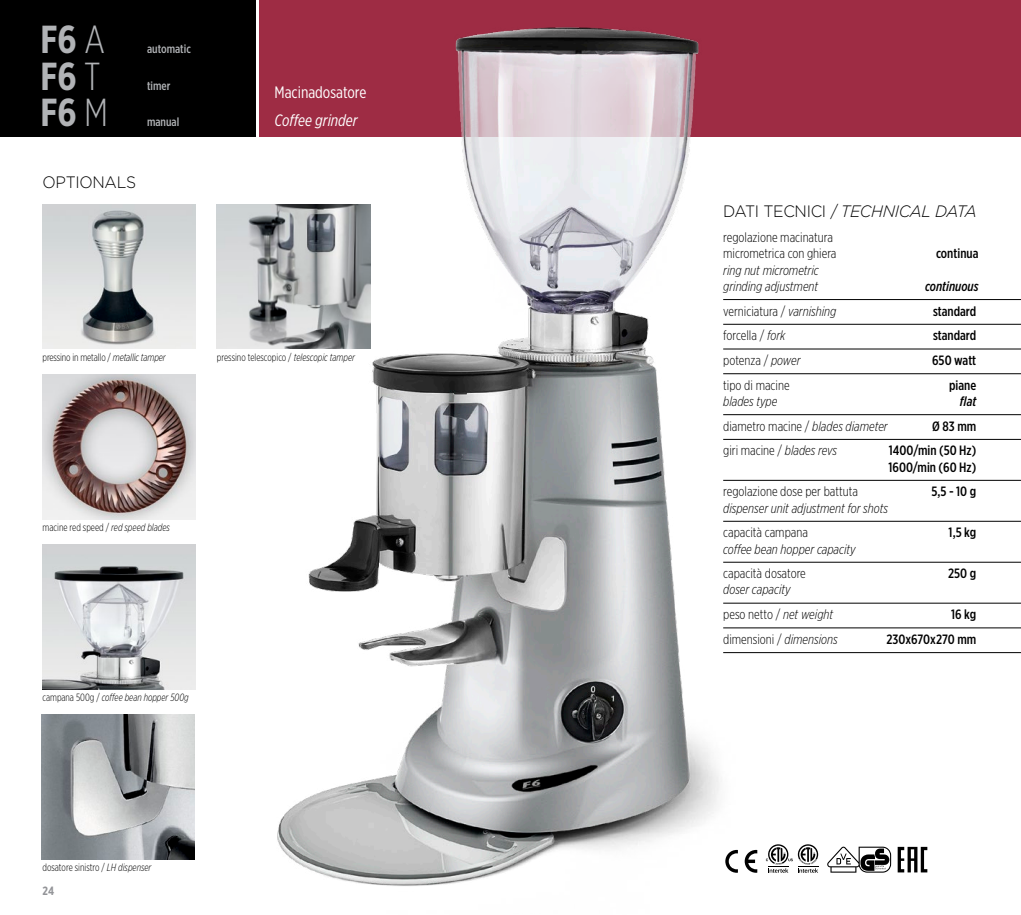
<style>
.page{position:relative;width:1021px;height:915px;background:#fff}
.page>*{position:absolute;margin:0;border:0;box-sizing:border-box;transform-origin:0 0}
.t1{font:700 39px "Gotham X Narrow";color:#b1b3b6}
.t2{font:italic 300 16.5px "Gotham";letter-spacing:-.02em;color:#000;scale:.95 1}
.t3{font:16.5px "Gotham X Narrow";color:#fff}
.t4{font:italic 16.5px "Gotham X Narrow";color:#fff}
.t5{font:300 16.5px "Gotham";letter-spacing:-.02em;color:#000;scale:.95 1}
.t6{font:300 13.5px/16.2px "Gotham X Narrow";color:#000}
.t7{font:italic 300 13.5px/16.2px "Gotham X Narrow";color:#000}
.t8{font:500 13.5px/16.2px "Gotham X Narrow";color:#000}
.t9{font:italic 500 13.5px "Gotham X Narrow";color:#000}
.t10{font:500 12px "Gotham X Narrow";color:#b1b3b6}
.t11{font:700 12px "Gotham X Narrow";color:#939498}
.t12{font:300 10.5px "Gotham X Narrow";color:#000;scale:.95 1}
.t13{font:italic 300 10.5px "Gotham X Narrow";color:#000;scale:.94 1}
.s1{font-weight:300}
.s2{font-style:italic}
.s3{font-style:normal}
</style>
<div class="page">
<hr style="left:1020px;top:0;width:1px;height:136px;background:#000">
<div style="left:259px;top:0;width:761px;height:136px;background:#9e2c44"></div>
<img style="left:230px;top:0;width:574px;height:886px">
<div style="left:0;top:0;width:255px;height:136px;background:#000"></div>
<img style="left:43px;top:374px;width:153px;height:145px">
<hr style="left:723px;top:299px;width:297px;height:1px;background:#000">
<hr style="left:723px;top:324px;width:297px;height:1px;background:#000">
<hr style="left:723px;top:348px;width:297px;height:1px;background:#000">
<hr style="left:723px;top:373px;width:297px;height:1px;background:#000">
<hr style="left:723px;top:414px;width:297px;height:1px;background:#000">
<hr style="left:723px;top:439px;width:297px;height:1px;background:#000">
<hr style="left:723px;top:480px;width:297px;height:1px;background:#000">
<hr style="left:723px;top:521px;width:297px;height:1px;background:#000">
<hr style="left:723px;top:561px;width:297px;height:1px;background:#000">
<hr style="left:723px;top:602px;width:297px;height:1px;background:#000">
<hr style="left:723px;top:627px;width:297px;height:1px;background:#000">
<hr style="left:723px;top:652px;width:297px;height:1px;background:#000">
<svg style="left:744px;top:849px;width:13px;height:23px"></svg>
<svg style="left:725px;top:849px;width:13px;height:23px"></svg>
<svg style="left:765px;top:844px;width:53px;height:28px"></svg>
<svg style="left:827px;top:846px;width:64px;height:26px"></svg>
<svg style="left:897px;top:846px;width:30px;height:26px"></svg>
<img style="left:41px;top:714px;width:154px;height:145px">
<img style="left:43px;top:544px;width:153px;height:145px">
<img style="left:217px;top:204px;width:153px;height:145px">
<img style="left:43px;top:204px;width:153px;height:145px">
<h1 class="t1" style="left:40px;top:16px;width:66px">F6 <span class="s1">A</span></h1>
<h1 class="t1" style="left:40px;top:52px;width:61px">F6 <span class="s1">T</span></h1>
<h1 class="t1" style="left:40px;top:88px;width:69px">F6 <span class="s1">M</span></h1>
<p class="t10" style="left:147px;top:42px;width:45px">automatic</p>
<p class="t10" style="left:147px;top:78px;width:25px">timer</p>
<p class="t10" style="left:147px;top:114px;width:34px">manual</p>
<p class="t5" style="left:43px;top:171px;width:100px">OPTIONALS</p>
<p class="t3" style="left:274px;top:83px;width:93px">Macinadosatore</p>
<p class="t4" style="left:274px;top:110px;width:85px">Coffee grinder</p>
<p class="t12" style="left:43px;top:350px;width:131px">pressino in metallo / <span class="s2">metallic tamper</span></p>
<p class="t12" style="left:217px;top:350px;width:147px">pressino telescopico / <span class="s2">telescopic tamper</span></p>
<p class="t12" style="left:43px;top:521px;width:136px">macine red speed / <span class="s2">red speed blades</span></p>
<p class="t13" style="left:43px;top:691px;width:157px"><span class="s3">campana 500g /</span> coffee bean hopper 500g</p>
<p class="t12" style="left:43px;top:861px;width:116px">dosatore sinistro / <span class="s2">LH dispenser</span></p>
<p class="t11" style="left:43px;top:882px;width:13px">24</p>
<p class="t2" style="left:723px;top:201px;width:268px"><span class="s3">DATI TECNICI /</span> TECHNICAL DATA</p>
<p class="t6" style="left:723px;top:229px;width:115px">regolazione macinatura micrometrica con ghiera</p>
<p class="t8" style="left:936px;top:245px;width:44px">continua</p>
<p class="t7" style="left:723px;top:261px;width:97px">ring nut micrometric grinding adjustment</p>
<p class="t9" style="left:925px;top:278px;width:55px">continuous</p>
<p class="t6" style="left:723px;top:302px;width:115px">verniciatura / <span class="s2">varnishing</span></p>
<p class="t8" style="left:933px;top:302px;width:45px">standard</p>
<p class="t6" style="left:723px;top:327px;width:64px">forcella / <span class="s2">fork</span></p>
<p class="t8" style="left:933px;top:327px;width:45px">standard</p>
<p class="t6" style="left:723px;top:352px;width:79px">potenza / <span class="s2">power</span></p>
<p class="t8" style="left:932px;top:352px;width:46px">650 watt</p>
<p class="t6" style="left:723px;top:376px;width:68px">tipo di macine</p>
<p class="t8" style="left:949px;top:376px;width:29px">piane</p>
<p class="t7" style="left:723px;top:393px;width:56px">blades type</p>
<p class="t9" style="left:959px;top:393px;width:18px">flat</p>
<p class="t6" style="left:723px;top:417px;width:166px">diametro macine / <span class="s2">blades diameter</span></p>
<p class="t8" style="left:932px;top:417px;width:46px">Ø 83 mm</p>
<p class="t6" style="left:723px;top:442px;width:115px">giri macine / <span class="s2">blades revs</span></p>
<p class="t8" style="left:888px;top:442px;width:89px">1400/min (50 Hz)<br>1600/min (60 Hz)</p>
<p class="t6" style="left:723px;top:483px;width:136px">regolazione dose per battuta</p>
<p class="t8" style="left:931px;top:483px;width:46px">5,5 - 10 g</p>
<p class="t7" style="left:723px;top:499px;width:166px">dispenser unit adjustment for shots</p>
<p class="t6" style="left:723px;top:524px;width:86px">capacità campana</p>
<p class="t8" style="left:948px;top:524px;width:29px">1,5 kg</p>
<p class="t7" style="left:723px;top:540px;width:134px">coffee bean hopper capacity</p>
<p class="t6" style="left:723px;top:565px;width:84px">capacità dosatore</p>
<p class="t8" style="left:948px;top:565px;width:30px">250 g</p>
<p class="t7" style="left:723px;top:577px;width:111px;line-height:24.8px">doser capacity<br><span class="s3">peso netto /</span> net weight</p>
<p class="t8" style="left:951px;top:606px;width:27px">16 kg</p>
<p class="t6" style="left:723px;top:630px;width:116px">dimensioni / <span class="s2">dimensions</span></p>
<p class="t8" style="left:886px;top:630px;width:91px">230x670x270 mm</p>
</div>
